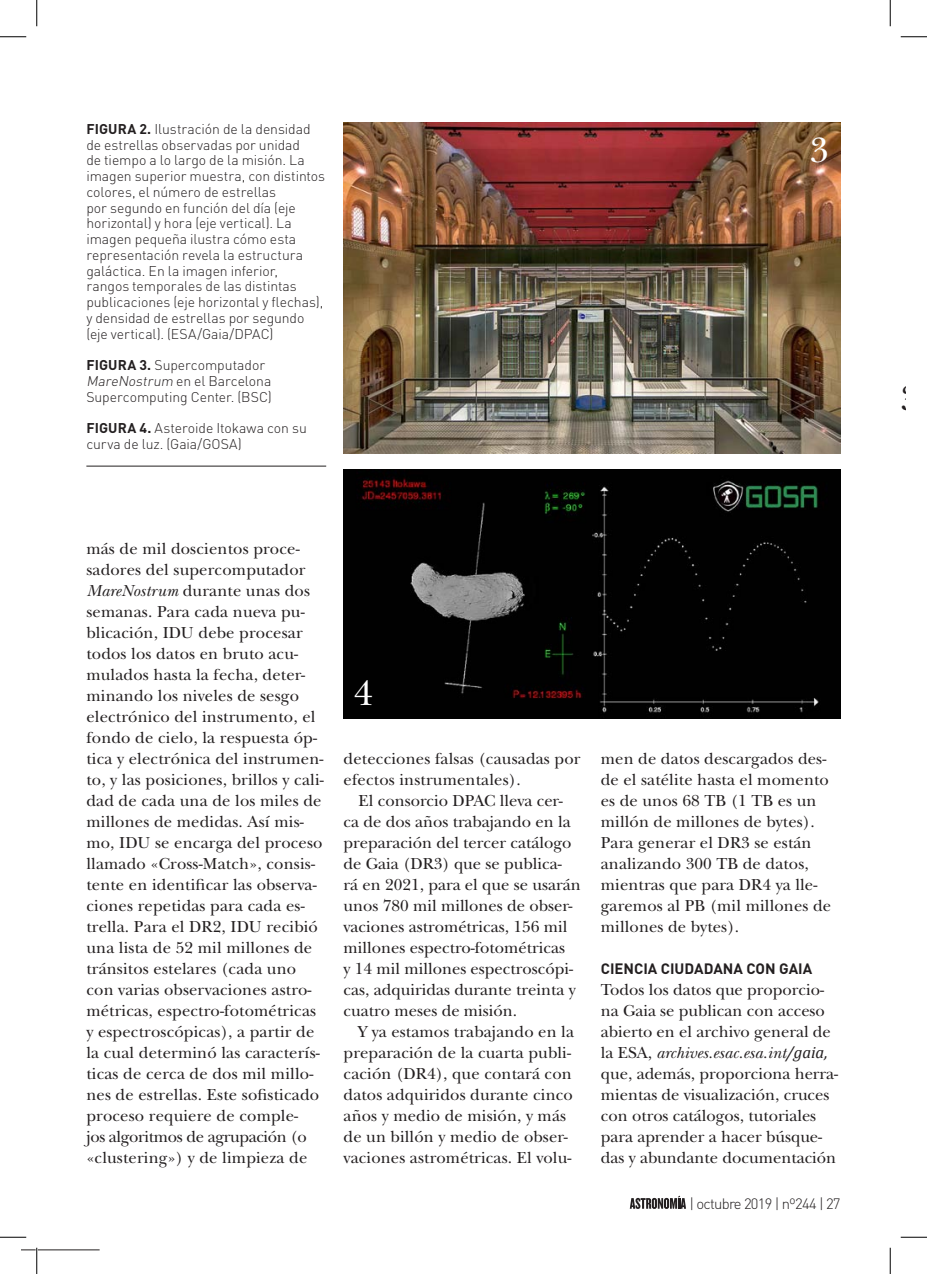
<style>
.page{position:relative;width:927px;height:1274px;background:#fff}
.page>*{position:absolute;margin:0;border:0;box-sizing:border-box;transform-origin:0 0}
.t1{font:36.75px "New Baskerville Std";color:#fff}
.t2{font:36.75px "New Baskerville Std";color:#231f20}
.t3{font:16.62px/21px "New Baskerville Std";letter-spacing:.01em;color:#231f20}
.t4{font:700 14.88px "DIN";color:#231f20}
.t5{font:300 14.88px "DIN";letter-spacing:-.05em;color:#231f20}
.t6{font:300 14px/15.8px "DIN";letter-spacing:-.005em;color:#231f20}
.s1{font-weight:700}
.s2{font-style:italic}
.s3{font-family:"Cambria";font-style:italic}
</style>
<div class="page">
<svg style="left:630px;top:1196px;width:56px;height:13px"></svg>
<hr style="left:22px;top:1250px;width:78px;height:1px;background:#231f20">
<hr style="left:86px;top:466px;width:240px;height:1px;background:#231f20">
<img style="left:343px;top:123px;width:497px;height:330px">
<img style="left:343px;top:470px;width:497px;height:249px">
<hr style="left:36px;top:1248px;width:2px;height:26px;background:#fff">
<svg style="left:0;top:36px;width:26px;height:1px"></svg>
<svg style="left:900px;top:36px;width:27px;height:1px"></svg>
<svg style="left:0;top:1237px;width:26px;height:1px"></svg>
<svg style="left:900px;top:1237px;width:27px;height:1px"></svg>
<svg style="left:36px;top:0;width:1px;height:26px"></svg>
<svg style="left:36px;top:1248px;width:1px;height:26px"></svg>
<svg style="left:890px;top:0;width:1px;height:26px"></svg>
<svg style="left:890px;top:1248px;width:1px;height:26px"></svg>
<p class="t6" style="left:86px;top:121px;width:240px"><span class="s1">FIGURA 2.</span> Ilustración de la densidad de estrellas observadas por unidad<br>de tiempo a lo largo de la misión. La imagen superior muestra, con distintos colores, el número de estrellas<br>por segundo en función del día (eje horizontal) y hora (eje vertical). La imagen pequeña ilustra cómo esta representación revela la estructura galáctica. En la imagen inferior,<br>rangos temporales de las distintas publicaciones (eje horizontal y flechas), y densidad de estrellas por segundo (eje vertical). (ESA/Gaia/DPAC)</p>
<p class="t6" style="left:86px;top:357px;width:187px"><span class="s1">FIGURA 3.</span> Supercomputador<br><span class="s2">MareNostrum</span> en el Barcelona<br>Supercomputing Center. (BSC)</p>
<p class="t6" style="left:86px;top:420px;width:222px"><span class="s1">FIGURA 4.</span> Asteroide Itokawa con su curva de luz. (Gaia/GOSA)</p>
<h1 class="t1" style="left:809px;top:129px;width:21px">3</h1>
<p class="t3" style="left:86px;top:538px;width:239px">más de mil doscientos proce&shy;sadores del supercomputador<br><span class="s2">MareNostrum</span> durante unas dos semanas. Para cada nueva pu&shy;blicación, IDU debe procesar todos los datos en bruto acu&shy;mulados hasta la fecha, deter&shy;minando los niveles de sesgo electrónico del instrumento, el fondo de cielo, la respuesta óp&shy;tica y electrónica del instrumen&shy;to, y las posiciones, brillos y cali&shy;dad de cada una de los miles de millones de medidas. Así mis&shy;mo, IDU se encarga del proceso llamado «Cross-Match», consis&shy;tente en identificar las observa&shy;ciones repetidas para cada es&shy;trella. Para el DR2, IDU recibió una lista de 52 mil millones de tránsitos estelares (cada uno con varias observaciones astro&shy;métricas, espectro-fotométricas y espectroscópicas), a partir de la cual determinó las caracterís&shy;ticas de cerca de dos mil millo&shy;nes de estrellas. Este sofisticado proceso requiere de comple-<br>jos algoritmos de agrupación (o «clustering») y de limpieza de</p>
<h1 class="t1" style="left:353px;top:671px;width:21px">4</h1>
<p class="t3" style="left:343px;top:748px;width:238px">detecciones falsas (causadas por efectos instrumentales).</p>
<p class="t3" style="left:343px;top:790px;width:239px;text-indent:15px">El consorcio DPAC lleva cer&shy;ca de dos años trabajando en la preparación del tercer catálogo de Gaia (DR3) que se publica-<br>rá en 2021, para el que se usarán unos 780 mil millones de obser&shy;vaciones astrométricas, 156 mil millones espectro-fotométricas<br>y 14 mil millones espectroscópi&shy;cas, adquiridas durante treinta y cuatro meses de misión.</p>
<p class="t3" style="left:343px;top:1021px;width:232px;text-indent:15px">Y ya estamos trabajando en la preparación de la cuarta publi&shy;cación (DR4), que contará con datos adquiridos durante cinco años y medio de misión, y más de un billón y medio de obser&shy;vaciones astrométricas. El volu-</p>
<p class="t3" style="left:601px;top:748px;width:232px">men de datos descargados des&shy;de el satélite hasta el momento es de unos 68 TB (1 TB es un millón de millones de bytes).<br>Para generar el DR3 se están analizando 300 TB de datos, mientras que para DR4 ya lle&shy;garemos al PB (mil millones de millones de bytes).</p>
<p class="t4" style="left:601px;top:959px;width:213px">CIENCIA CIUDADANA CON GAIA</p>
<p class="t3" style="left:601px;top:979px;width:239px">Todos los datos que proporcio&shy;na Gaia se publican con acceso abierto en el archivo general de la ESA, <span class="s2">archives.esac.esa.int</span><span class="s3">/gaia, </span>que, además, proporciona herra&shy;mientas de visualización, cruces con otros catálogos, tutoriales para aprender a hacer búsque&shy;das y abundante documentación</p>
<p class="t5" style="left:689px;top:1194px;width:153px">| octubre 2019 | nº244 | 27</p>
<h1 class="t2" style="left:900px;top:376px;width:21px">3</h1>
</div>
